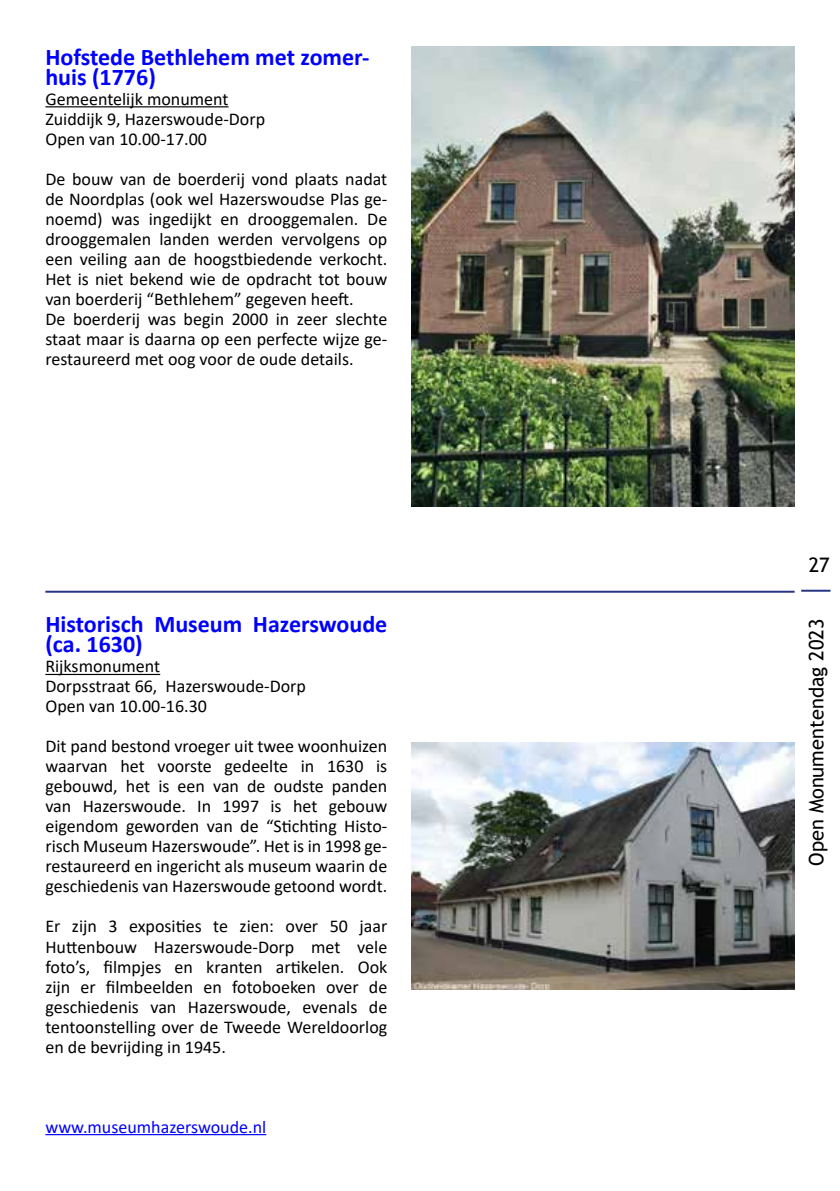
<style>
.page{position:relative;width:840px;height:1191px;background:#fff}
.page>*{position:absolute;margin:0;border:0;box-sizing:border-box;transform-origin:0 0}
.t1{font:700 24px/20px "Calibri";color:#00f}
.t2{font:20px "Trebuchet MS";color:#000}
.t3{font:18px/20px "Calibri";color:#000}
.t4{font:18px "Calibri";color:#00f}
</style>
<div class="page">
<hr style="left:800px;top:589px;width:30px;height:2px;background:#283583">
<hr style="left:45px;top:590px;width:749px;height:2px;background:#283583">
<hr style="left:45px;top:106px;width:183px;height:1px;background:#000">
<img style="left:411px;top:47px;width:383px;height:459px">
<hr style="left:45px;top:674px;width:115px;height:1px;background:#000">
<hr style="left:45px;top:1134px;width:221px;height:1px;background:#00f">
<img style="left:411px;top:742px;width:383px;height:247px">
<h1 class="t1" style="left:45px;top:46px;width:325px">Hofstede Bethlehem met zomer&shy;huis (1776)</h1>
<p class="t3" style="left:45px;top:88px;width:221px">Gemeentelijk monument<br>Zuiddijk 9, Hazerswoude-Dorp<br>Open van 10.00-17.00</p>
<p class="t3" style="left:45px;top:168px;width:343px">De bouw van de boerderij vond plaats nadat de Noordplas (ook wel Hazerswoudse Plas ge&shy;noemd) was ingedijkt en drooggemalen. De drooggemalen landen werden vervolgens op een veiling aan de hoogstbiedende verkocht.<br>Het is niet bekend wie de opdracht tot bouw van boerderij “Bethlehem” gegeven heeft.<br>De boerderij was begin 2000 in zeer slechte staat maar is daarna op een perfecte wijze ge&shy;restaureerd met oog voor de oude details.</p>
<h1 class="t1" style="left:45px;top:614px;width:343px">Historisch Museum Hazerswoude (ca. 1630)</h1>
<p class="t3" style="left:45px;top:656px;width:262px">Rijksmonument<br>Dorpsstraat 66, Hazerswoude-Dorp<br>Open van 10.00-16.30</p>
<p class="t3" style="left:45px;top:736px;width:343px;text-align:justify">Dit pand bestond vroeger uit twee woonhuizen waarvan het voorste gedeelte in 1630 is gebouwd, het is een van de oudste panden van Hazerswoude. In 1997 is het gebouw eigendom geworden van de “Stichting Histo&shy;risch Museum Hazerswoude”. Het is in 1998 ge&shy;restaureerd en ingericht als museum waarin de geschiedenis van Hazerswoude getoond wordt.</p>
<p class="t3" style="left:45px;top:916px;width:343px;text-align:justify">Er zijn 3 exposities te zien: over 50 jaar Huttenbouw Hazerswoude-Dorp met vele foto’s, filmpjes en kranten artikelen. Ook zijn er filmbeelden en fotoboeken over de geschiedenis van Hazerswoude, evenals de tentoonstelling over de Tweede Wereldoorlog en de bevrijding in 1945.</p>
<p class="t4" style="left:45px;top:1114px;width:222px">www.museumhazerswoude.nl</p>
<p class="t2" style="left:808px;top:553px;width:22px">27</p>
<p class="t2" style="left:803px;top:866px;width:249px;rotate:-90deg">Open Monumentendag 2023</p>
</div>
